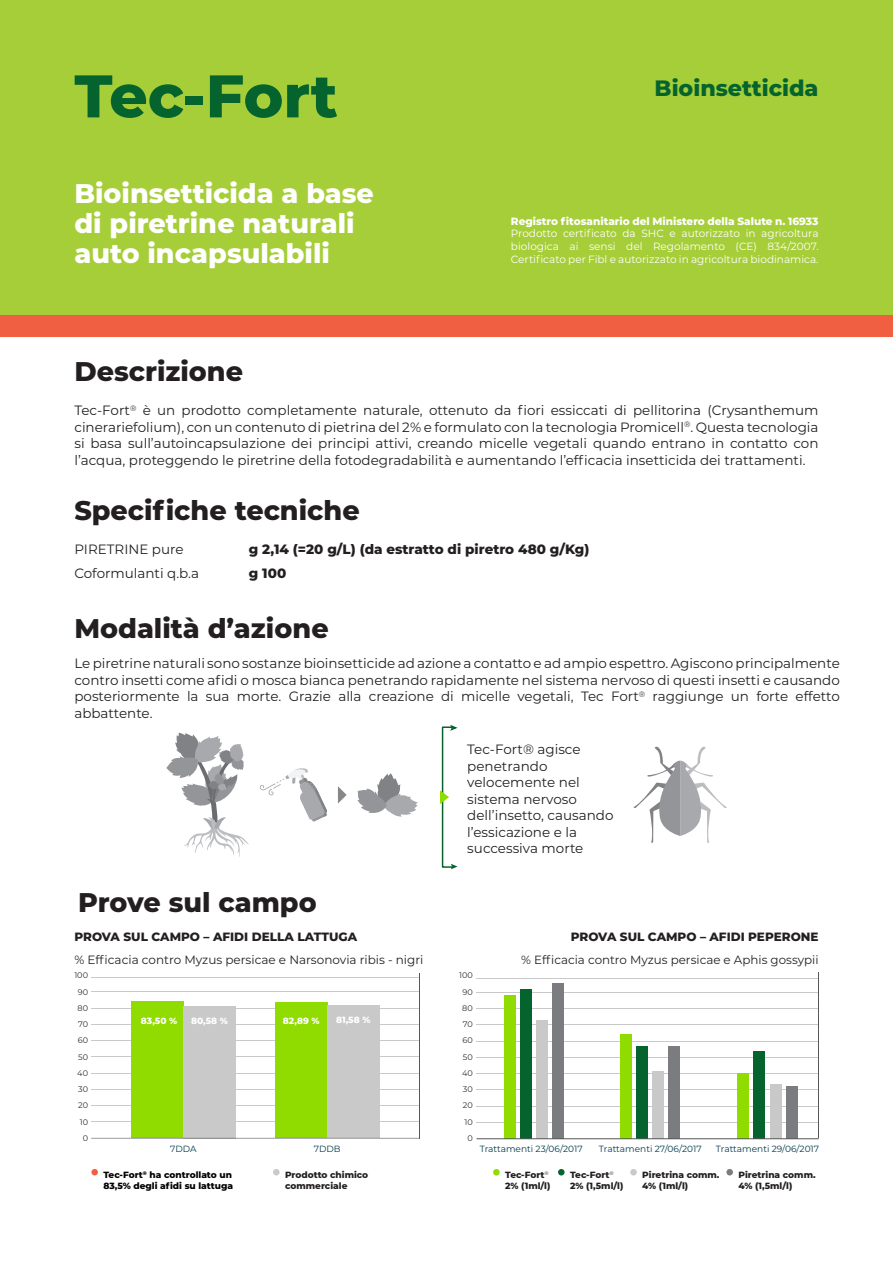
<style>
.page{position:relative;width:893px;height:1263px;background:#fff}
.page>*{position:absolute;margin:0;border:0;box-sizing:border-box;transform-origin:0 0}
.t1{font:800 60px "Montserrat";color:#05642e}
.t2{font:800 27px "Montserrat";color:#231f20}
.t3{font:800 27px/30px "Montserrat";color:#fff}
.t4{font:800 22.2px "Montserrat";color:#05642e}
.t5{font:13.5px/16.5px "Montserrat";color:#231f20;text-align:justify}
.t6{font:800 13.5px "Montserrat";color:#231f20}
.t7{font:800 12px "Montserrat";color:#231f20}
.t8{font:12px "Montserrat";color:#231f20}
.t9{font:11.85px "Montserrat";color:#231f20}
.t10{font:10.5px/12.6px "Montserrat";color:#fff;text-align:justify}
.t11{font:800 9px/10.8px "Montserrat";color:#231f20}
.t12{font:9px "Montserrat";color:#003b4a}
.t13{font:800 9px/10.8px "Montserrat";color:#000}
.t14{font:800 9px "Montserrat";color:#fff}
.t15{font:8.1px "Montserrat";color:#2e2e2b}
.s1{font-weight:800}
</style>
<div class="page">
<div style="left:0;top:0;width:893px;height:316px;background:#a6ce39"></div>
<div style="left:0;top:316px;width:893px;height:21px;background:#f05f42"></div>
<svg style="left:166px;top:733px;width:83px;height:124px"></svg>
<svg style="left:358px;top:773px;width:60px;height:44px"></svg>
<svg style="left:259px;top:768px;width:68px;height:54px"></svg>
<svg style="left:338px;top:786px;width:9px;height:17px"></svg>
<div style="left:442px;top:726px;width:12px;height:142px;border:2px solid #05642e"></div>
<svg style="left:448px;top:724px;width:9px;height:8px"></svg>
<svg style="left:449px;top:862px;width:9px;height:8px"></svg>
<svg style="left:440px;top:790px;width:9px;height:14px"></svg>
<svg style="left:633px;top:747px;width:94px;height:96px"></svg>
<hr style="left:91px;top:1121px;width:328px;height:1px;background:#c9c9c9">
<hr style="left:91px;top:1073px;width:328px;height:1px;background:#c9c9c9">
<hr style="left:91px;top:1089px;width:328px;height:1px;background:#c9c9c9">
<hr style="left:91px;top:1105px;width:328px;height:1px;background:#c9c9c9">
<hr style="left:91px;top:1008px;width:328px;height:1px;background:#c9c9c9">
<hr style="left:91px;top:1024px;width:328px;height:1px;background:#c9c9c9">
<hr style="left:91px;top:1040px;width:328px;height:1px;background:#c9c9c9">
<hr style="left:91px;top:1056px;width:328px;height:1px;background:#c9c9c9">
<hr style="left:91px;top:977px;width:328px;height:1px;background:#c9c9c9">
<hr style="left:91px;top:991px;width:328px;height:1px;background:#c9c9c9">
<div style="left:131px;top:1001px;width:52px;height:137px;background:#90db00"></div>
<div style="left:183px;top:1006px;width:53px;height:132px;background:#c9c9c9"></div>
<div style="left:275px;top:1003px;width:52px;height:135px;background:#90db00"></div>
<div style="left:327px;top:1005px;width:52px;height:133px;background:#c9c9c9"></div>
<hr style="left:419px;top:973px;width:1px;height:165px;background:#575757">
<svg style="left:91px;top:1138px;width:328px;height:1px"></svg>
<div style="left:91px;top:1169px;width:7px;height:6px;background:#f05f42;border-radius:50%"></div>
<div style="left:273px;top:1169px;width:7px;height:6px;background:#c9c9c9;border-radius:50%"></div>
<hr style="left:476px;top:1122px;width:343px;height:1px;background:#c9c9c9">
<hr style="left:476px;top:1073px;width:343px;height:1px;background:#c9c9c9">
<hr style="left:476px;top:1090px;width:343px;height:1px;background:#c9c9c9">
<hr style="left:476px;top:1106px;width:343px;height:1px;background:#c9c9c9">
<hr style="left:476px;top:1008px;width:343px;height:1px;background:#c9c9c9">
<hr style="left:476px;top:1025px;width:343px;height:1px;background:#c9c9c9">
<hr style="left:476px;top:1041px;width:343px;height:1px;background:#c9c9c9">
<hr style="left:476px;top:1057px;width:343px;height:1px;background:#c9c9c9">
<hr style="left:477px;top:978px;width:342px;height:1px;background:#c9c9c9">
<hr style="left:477px;top:992px;width:342px;height:1px;background:#c9c9c9">
<hr style="left:818px;top:972px;width:1px;height:166px;background:#575757">
<div style="left:520px;top:989px;width:12px;height:150px;background:#05642e"></div>
<div style="left:504px;top:995px;width:12px;height:144px;background:#90db00"></div>
<div style="left:552px;top:983px;width:12px;height:156px;background:#7a7c7f"></div>
<div style="left:536px;top:1020px;width:12px;height:119px;background:#c9c9c9"></div>
<div style="left:636px;top:1046px;width:12px;height:93px;background:#05642e"></div>
<div style="left:620px;top:1034px;width:12px;height:105px;background:#90db00"></div>
<div style="left:652px;top:1071px;width:12px;height:68px;background:#c9c9c9"></div>
<div style="left:669px;top:1046px;width:11px;height:93px;background:#7a7c7f"></div>
<div style="left:737px;top:1073px;width:12px;height:66px;background:#90db00"></div>
<div style="left:754px;top:1051px;width:11px;height:88px;background:#05642e"></div>
<div style="left:770px;top:1084px;width:11px;height:55px;background:#c9c9c9"></div>
<div style="left:786px;top:1086px;width:12px;height:53px;background:#7a7c7f"></div>
<div style="left:558px;top:1169px;width:7px;height:6px;background:#05642e;border-radius:50%"></div>
<div style="left:493px;top:1169px;width:7px;height:6px;background:#90db00;border-radius:50%"></div>
<div style="left:630px;top:1169px;width:7px;height:6px;background:#c9c9c9;border-radius:50%"></div>
<div style="left:726px;top:1169px;width:7px;height:6px;background:#7a7c7f;border-radius:50%"></div>
<hr style="left:476px;top:1138px;width:343px;height:1px;background:#575757">
<p class="t1" style="left:74px;top:52px;width:265px">Tec-Fort</p>
<p class="t3" style="left:74px;top:176px;width:301px">Bioinsetticida a base di piretrine naturali auto incapsulabili</p>
<p class="t4" style="left:655px;top:72px;width:165px">Bioinsetticida</p>
<p class="t10" style="left:511px;top:214px;width:309px"><span class="s1">Registro fitosanitario del Ministero della Salute n. 16933<br></span>Prodotto certificato da SHC e autorizzato in agricoltura biologica ai sensi del Regolamento (CE) 834/2007.<br>Certificato per Fibl e autorizzato in agricoltura biodinamica.</p>
<p class="t2" style="left:74px;top:352px;width:170px">Descrizione</p>
<p class="t5" style="left:74px;top:402px;width:746px">Tec-Fort<sup>®</sup> è un prodotto completamente naturale, ottenuto da fiori essiccati di pellitorina (Crysanthemum cinerariefolium), con un contenuto di pietrina del 2% e formulato con la tecnologia Promicell<sup>®</sup>. Questa tecnologia si basa sull’autoincapsulazione dei principi attivi, creando micelle vegetali quando entrano in contatto con l’acqua, proteggendo le piretrine della fotodegradabilità e aumentando l’efficacia insetticida dei trattamenti.</p>
<p class="t2" style="left:74px;top:490px;width:287px">Specifiche tecniche</p>
<p class="t5" style="left:74px;top:540px;width:111px">PIRETRINE pure</p>
<p class="t5" style="left:74px;top:565px;width:126px">Coformulanti q.b.a</p>
<p class="t6" style="left:249px;top:539px;width:342px">g 2,14 (=20 g/L) (da estratto di piretro 480 g/Kg)</p>
<p class="t6" style="left:249px;top:564px;width:39px">g 100</p>
<p class="t2" style="left:74px;top:609px;width:256px">Modalità d’azione</p>
<p class="t5" style="left:74px;top:655px;width:767px">Le piretrine naturali sono sostanze bioinsetticide ad azione a contatto e ad ampio espettro. Agiscono principalmente contro insetti come afidi o mosca bianca penetrando rapidamente nel sistema nervoso di questi insetti e causando posteriormente la sua morte. Grazie alla creazione di micelle vegetali, Tec Fort<sup>®</sup> raggiunge un forte effetto abbattente.</p>
<p class="t5" style="left:467px;top:740px;width:148px;text-align:left">Tec-Fort® agisce penetrando velocemente nel sistema nervoso dell’insetto, causando l’essicazione e la successiva morte</p>
<p class="t2" style="left:78px;top:882px;width:240px">Prove sul campo</p>
<p class="t7" style="left:74px;top:928px;width:284px">PROVA SUL CAMPO – AFIDI DELLA LATTUGA</p>
<p class="t7" style="left:571px;top:928px;width:249px">PROVA SUL CAMPO – AFIDI PEPERONE</p>
<p class="t8" style="left:74px;top:952px;width:350px">% Efficacia contro Myzus persicae e Narsonovia ribis - nigri</p>
<p class="t9" style="left:521px;top:952px;width:299px">% Efficacia contro Myzus persicae e Aphis gossypii</p>
<p class="t15" style="left:74px;top:970px;width:15px">100</p>
<p class="t15" style="left:459px;top:970px;width:15px">100</p>
<p class="t15" style="left:78px;top:986px;width:12px">90</p>
<p class="t15" style="left:462px;top:986px;width:12px">90</p>
<p class="t15" style="left:77px;top:1002px;width:12px">80</p>
<p class="t15" style="left:462px;top:1002px;width:12px">80</p>
<p class="t15" style="left:78px;top:1019px;width:12px">70</p>
<p class="t15" style="left:78px;top:1051px;width:11px">50</p>
<p class="t15" style="left:78px;top:1035px;width:12px">60</p>
<p class="t14" style="left:141px;top:1014px;width:38px">83,50 %</p>
<p class="t14" style="left:191px;top:1014px;width:38px">80,58 %</p>
<p class="t14" style="left:283px;top:1014px;width:38px">82,89 %</p>
<p class="t14" style="left:336px;top:1013px;width:36px">81,58 %</p>
<p class="t15" style="left:463px;top:1019px;width:12px">70</p>
<p class="t15" style="left:463px;top:1051px;width:11px">50</p>
<p class="t15" style="left:462px;top:1035px;width:12px">60</p>
<p class="t15" style="left:77px;top:1067px;width:12px">40</p>
<p class="t15" style="left:462px;top:1067px;width:12px">40</p>
<p class="t15" style="left:78px;top:1084px;width:11px">30</p>
<p class="t15" style="left:78px;top:1100px;width:11px">20</p>
<p class="t15" style="left:463px;top:1084px;width:11px">30</p>
<p class="t15" style="left:463px;top:1100px;width:11px">20</p>
<p class="t15" style="left:80px;top:1116px;width:10px">10</p>
<p class="t15" style="left:464px;top:1116px;width:10px">10</p>
<p class="t15" style="left:83px;top:1132px;width:7px">0</p>
<p class="t15" style="left:467px;top:1132px;width:7px">0</p>
<p class="t12" style="left:170px;top:1142px;width:28px">7DDA</p>
<p class="t12" style="left:314px;top:1142px;width:28px">7DDB</p>
<p class="t12" style="left:480px;top:1142px;width:105px">Trattamenti 23/06/2017</p>
<p class="t12" style="left:599px;top:1142px;width:104px">Trattamenti 27/06/2017</p>
<p class="t12" style="left:716px;top:1142px;width:105px">Trattamenti 29/06/2017</p>
<p class="t11" style="left:570px;top:1169px;width:55px">Tec-Fort<sup>®<br></sup>2% (1,5ml/l)</p>
<p class="t13" style="left:103px;top:1168px;width:131px">Tec-Fort<sup>®</sup> ha controllato un<br>83,5% degli afidi su lattuga</p>
<p class="t11" style="left:285px;top:1168px;width:85px">Prodotto chimico commerciale</p>
<p class="t11" style="left:505px;top:1169px;width:47px">Tec-Fort<sup>®<br></sup>2% (1ml/l)</p>
<p class="t11" style="left:642px;top:1168px;width:79px">Piretrina comm.<br>4% (1ml/l)</p>
<p class="t11" style="left:738px;top:1168px;width:79px">Piretrina comm.<br>4% (1,5ml/l)</p>
</div>
